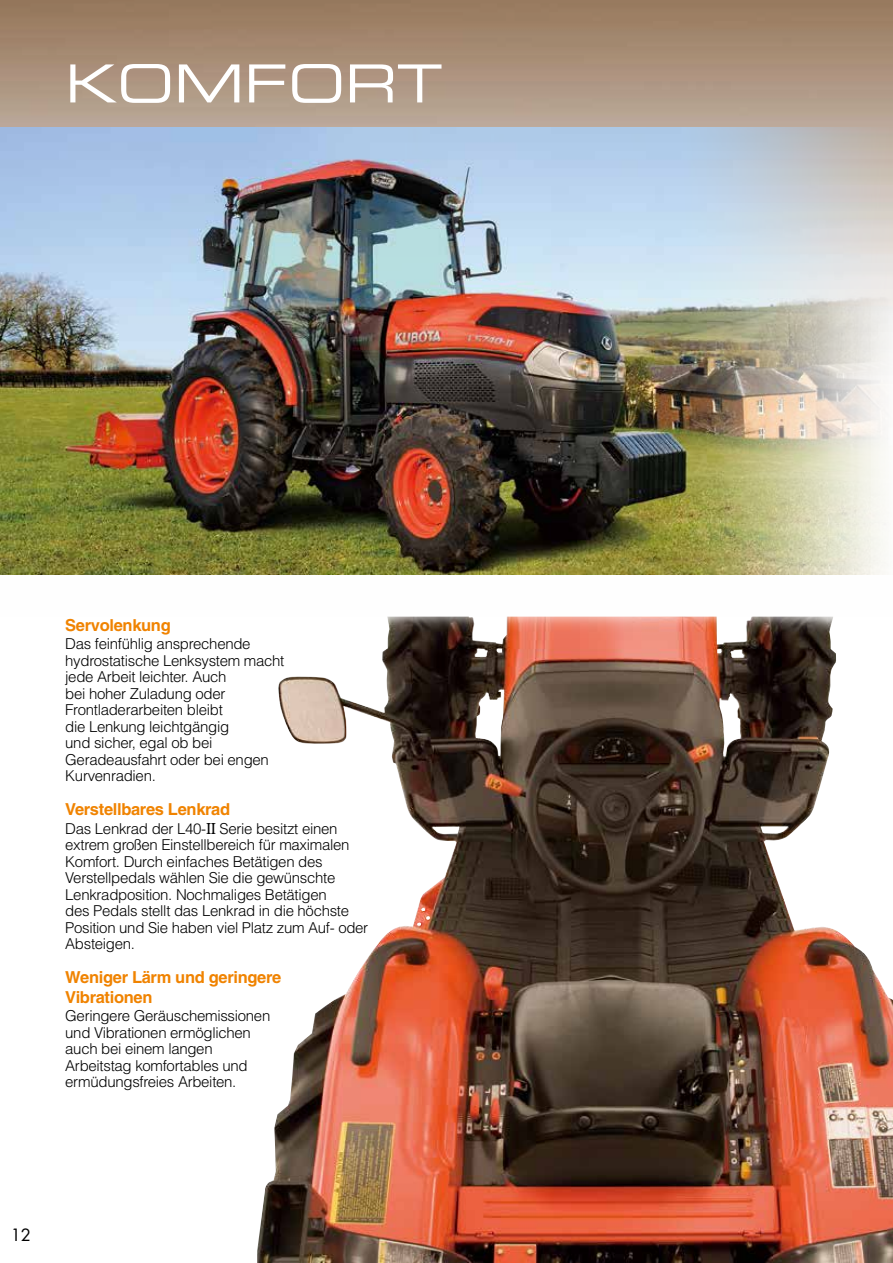
<style>
.page{position:relative;width:893px;height:1263px;background:#fff}
.page>*{position:absolute;margin:0;border:0;box-sizing:border-box;transform-origin:0 0}
.t1{font:52.5px "Eurostile Extended Two";color:#fff}
.t2{font:700 16.5px/19.5px "Helvetica";letter-spacing:-.02em;color:#f08300}
.t3{font:16.5px "Futura";color:#000}
.t4{font:300 15px/16.5px "Helvetica";letter-spacing:-.02em;color:#000}
.s1{font-family:"Century Old Style";font-weight:400}
</style>
<div class="page">
<img style="left:0;top:0;width:893px;height:617px">
<img style="left:0;top:128px;width:893px;height:446px">
<img style="left:257px;top:617px;width:636px;height:646px">
<h1 class="t1" style="left:65px;top:48px;width:379px">KOMFORT</h1>
<p class="t2" style="left:65px;top:615px;width:107px">Servolenkung</p>
<p class="t4" style="left:65px;top:635px;width:221px">Das feinfühlig ansprechende hydrostatische Lenksystem macht jede Arbeit leichter. Auch<br>bei hoher Zuladung oder<br>Frontladerarbeiten bleibt<br>die Lenkung leichtgängig<br>und sicher, egal ob bei<br>Geradeausfahrt oder bei engen<br>Kurvenradien.</p>
<p class="t2" style="left:65px;top:799px;width:166px">Verstellbares Lenkrad</p>
<p class="t4" style="left:65px;top:819px;width:304px">Das Lenkrad der L40-<span class="s1">II</span> Serie besitzt einen extrem großen Einstellbereich für maximalen Komfort. Durch einfaches Betätigen des Verstellpedals wählen Sie die gewünschte Lenkradposition. Nochmaliges Betätigen<br>des Pedals stellt das Lenkrad in die höchste Position und Sie haben viel Platz zum Auf- oder Absteigen.</p>
<p class="t2" style="left:65px;top:967px;width:218px">Weniger Lärm und geringere<br>Vibrationen</p>
<p class="t4" style="left:65px;top:1007px;width:207px">Geringere Geräuschemissionen und Vibrationen ermöglichen auch bei einem langen<br>Arbeitstag komfortables und ermüdungsfreies Arbeiten.</p>
<p class="t3" style="left:11px;top:1224px;width:22px">12</p>
</div>
